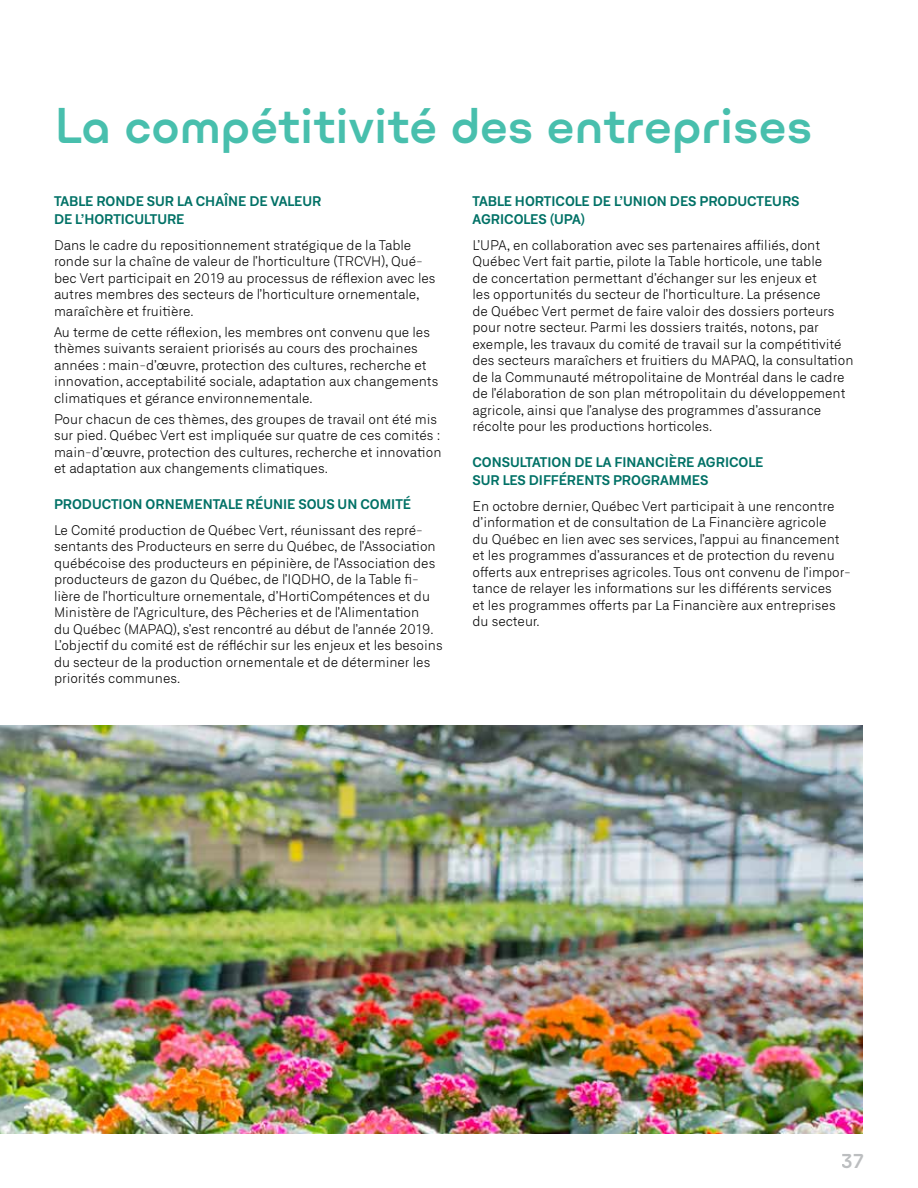
<style>
.page{position:relative;width:918px;height:1188px;background:#fff}
.page>*{position:absolute;margin:0;border:0;box-sizing:border-box;transform-origin:0 0}
.t1{font:700 45px "Ulm Grotesk";color:#48bfad}
.t2{font:700 18px "Ulm Grotesk";color:#bcbec0}
.t3{font:300 13.5px/16.5px "Neufile Grotesk";color:#000}
.t4{font:600 13.5px/18px "Neufile Grotesk";color:#007166}
</style>
<div class="page">
<img style="left:0;top:725px;width:862px;height:409px">
<h1 class="t1" style="left:54px;top:96px;width:760px">La compétitivité des entreprises</h1>
<p class="t4" style="left:54px;top:192px;width:269px">TABLE RONDE SUR LA CHAÎNE DE VALEUR<br>DE L’HORTICULTURE</p>
<p class="t3" style="left:54px;top:236px;width:383px">Dans le cadre du repositionnement stratégique de la Table ronde sur la chaîne de valeur de l’horticulture (TRCVH), Qué&shy;bec Vert participait en 2019 au processus de réflexion avec les autres membres des secteurs de l’horticulture ornementale, maraîchère et fruitière.</p>
<p class="t3" style="left:54px;top:323px;width:386px">Au terme de cette réflexion, les membres ont convenu que les thèmes suivants seraient priorisés au cours des prochaines années : main-d’œuvre, protection des cultures, recherche et innovation, acceptabilité sociale, adaptation aux changements climatiques et gérance environnementale.</p>
<p class="t3" style="left:54px;top:410px;width:389px">Pour chacun de ces thèmes, des groupes de travail ont été mis sur pied. Québec Vert est impliquée sur quatre de ces comités : main-d’œuvre, protection des cultures, recherche et innovation et adaptation aux changements climatiques.</p>
<p class="t4" style="left:54px;top:495px;width:359px">PRODUCTION ORNEMENTALE RÉUNIE SOUS UN COMITÉ</p>
<p class="t3" style="left:54px;top:521px;width:390px">Le Comité production de Québec Vert, réunissant des repré&shy;sentants des Producteurs en serre du Québec, de l’Association québécoise des producteurs en pépinière, de l’Association des producteurs de gazon du Québec, de l’IQDHO, de la Table fi&shy;lière de l’horticulture ornementale, d’HortiCompétences et du Ministère de l’Agriculture, des Pêcheries et de l’Alimentation<br>du Québec (MAPAQ), s’est rencontré au début de l’année 2019.<br>L’objectif du comité est de réfléchir sur les enjeux et les besoins du secteur de la production ornementale et de déterminer les priorités communes.</p>
<p class="t4" style="left:472px;top:192px;width:329px">TABLE HORTICOLE DE L’UNION DES PRODUCTEURS<br>AGRICOLES (UPA)</p>
<p class="t3" style="left:472px;top:236px;width:383px">L’UPA, en collaboration avec ses partenaires affiliés, dont Québec Vert fait partie, pilote la Table horticole, une table<br>de concertation permettant d’échanger sur les enjeux et<br>les opportunités du secteur de l’horticulture. La présence<br>de Québec Vert permet de faire valoir des dossiers porteurs pour notre secteur. Parmi les dossiers traités, notons, par exemple, les travaux du comité de travail sur la compétitivité des secteurs maraîchers et fruitiers du MAPAQ, la consultation de la Communauté métropolitaine de Montréal dans le cadre de l’élaboration de son plan métropolitain du développement agricole, ainsi que l’analyse des programmes d’assurance récolte pour les productions horticoles.</p>
<p class="t4" style="left:472px;top:453px;width:292px">CONSULTATION DE LA FINANCIÈRE AGRICOLE<br>SUR LES DIFFÉRENTS PROGRAMMES</p>
<p class="t3" style="left:472px;top:497px;width:380px">En octobre dernier, Québec Vert participait à une rencontre d’information et de consultation de La Financière agricole<br>du Québec en lien avec ses services, l’appui au financement et les programmes d’assurances et de protection du revenu offerts aux entreprises agricoles. Tous ont convenu de l’impor&shy;tance de relayer les informations sur les différents services<br>et les programmes offerts par La Financière aux entreprises du secteur.</p>
<h2 class="t2" style="left:842px;top:1149px;width:24px">37</h2>
</div>
